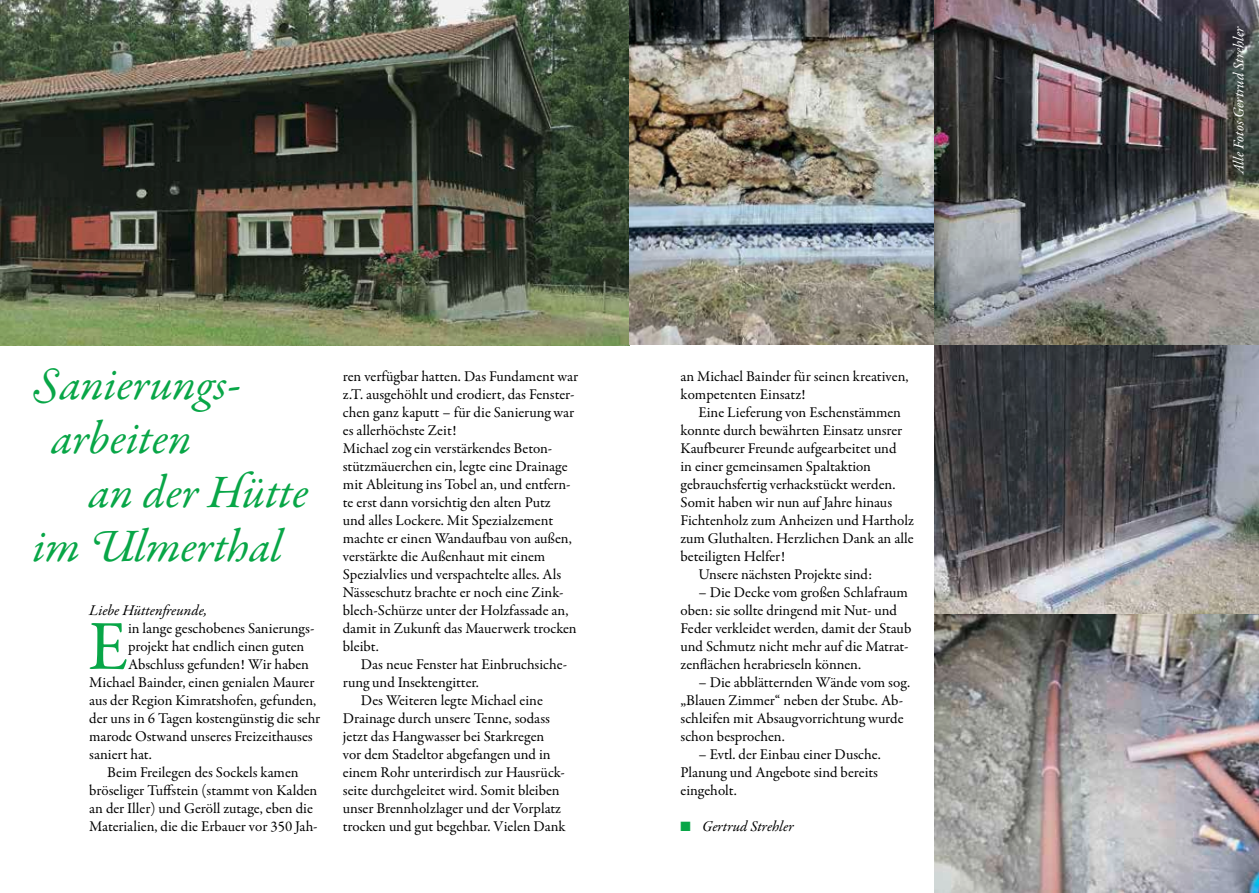
<style>
.page{position:relative;width:1259px;height:893px;background:#fff}
.page>*{position:absolute;margin:0;border:0;box-sizing:border-box;transform-origin:0 0}
.t1{font:70.5px "Garamond Premr Pro";color:#08a647}
.t2{font:italic 46.65px/54px "Garamond Premr Pro";color:#08a647}
.t3{font:15px/18px "Garamond Premr Pro";color:#000}
.t4{font:italic 15px "Garamond Premr Pro";color:#000}
.t5{font:italic 15px "Garamond Premr Pro";color:#fff}
.s1{color:#08a647}
</style>
<div class="page">
<img style="left:0;top:0;width:934px;height:346px">
<img style="left:934px;top:0;width:325px;height:893px">
<h2 class="t2" style="left:52px;top:359px;width:191px;text-indent:-19px">Sanierungs&shy;arbeiten</h2>
<h2 class="t2" style="left:33px;top:467px;width:277px;text-indent:56px">an der Hütte im Ulmerthal</h2>
<p class="t4" style="left:89px;top:600px;width:119px">Liebe Hüttenfreunde,</p>
<h1 class="t1" style="left:88px;top:604px;width:41px">E</h1>
<p class="t3" style="left:128px;top:619px;width:188px">in lange geschobenes Sanierungs-</p>
<p class="t3" style="left:128px;top:637px;width:178px">projekt hat endlich einen guten</p>
<p class="t3" style="left:128px;top:655px;width:182px">Abschluss gefunden! Wir haben</p>
<p class="t3" style="left:89px;top:673px;width:227px">Michael Bainder, einen genialen Maurer</p>
<p class="t3" style="left:89px;top:691px;width:228px">aus der Region Kimratshofen, gefunden,</p>
<p class="t3" style="left:89px;top:709px;width:232px">der uns in 6 Tagen kostengünstig die sehr</p>
<p class="t3" style="left:89px;top:727px;width:225px">marode Ostwand unseres Freizeithauses</p>
<p class="t3" style="left:89px;top:745px;width:64px">saniert hat.</p>
<p class="t3" style="left:107px;top:763px;width:193px">Beim Freilegen des Sockels kamen</p>
<p class="t3" style="left:89px;top:781px;width:230px">bröseliger Tuffstein (stammt von Kalden</p>
<p class="t3" style="left:89px;top:799px;width:225px">an der Iller) und Geröll zutage, eben die</p>
<p class="t3" style="left:89px;top:817px;width:230px">Materialien, die die Erbauer vor 350 Jah-</p>
<p class="t3" style="left:343px;top:367px;width:237px">ren verfügbar hatten. Das Fundament war z.T. ausgehöhlt und erodiert, das Fenster&shy;chen ganz kaputt – für die Sanierung war es allerhöchste Zeit!<br>Michael zog ein verstärkendes Beton&shy;stützmäuerchen ein, legte eine Drainage mit Ableitung ins Tobel an, und entfern&shy;te erst dann vorsichtig den alten Putz<br>und alles Lockere. Mit Spezialzement machte er einen Wandaufbau von außen, verstärkte die Außenhaut mit einem Spezialvlies und verspachtelte alles. Als Nässeschutz brachte er noch eine Zink&shy;blech-Schürze unter der Holzfassade an, damit in Zukunft das Mauerwerk trocken bleibt.</p>
<p class="t3" style="left:361px;top:655px;width:208px">Das neue Fenster hat Einbruchsiche-</p>
<p class="t3" style="left:343px;top:673px;width:137px">rung und Insektengitter.</p>
<p class="t3" style="left:361px;top:691px;width:183px">Des Weiteren legte Michael eine</p>
<p class="t3" style="left:343px;top:709px;width:208px">Drainage durch unsere Tenne, sodass</p>
<p class="t3" style="left:343px;top:727px;width:203px">jetzt das Hangwasser bei Starkregen</p>
<p class="t3" style="left:343px;top:745px;width:209px">vor dem Stadeltor abgefangen und in</p>
<p class="t3" style="left:343px;top:763px;width:223px">einem Rohr unterirdisch zur Hausrück-</p>
<p class="t3" style="left:343px;top:781px;width:218px">seite durchgeleitet wird. Somit bleiben</p>
<p class="t3" style="left:343px;top:799px;width:220px">unser Brennholzlager und der Vorplatz</p>
<p class="t3" style="left:343px;top:817px;width:224px">trocken und gut begehbar. Vielen Dank</p>
<p class="t3" style="left:680px;top:367px;width:230px">an Michael Bainder für seinen kreativen, kompetenten Einsatz!</p>
<p class="t3" style="left:698px;top:403px;width:204px">Eine Lieferung von Eschenstämmen</p>
<p class="t3" style="left:680px;top:421px;width:223px">konnte durch bewährten Einsatz unsrer</p>
<p class="t3" style="left:680px;top:439px;width:218px">Kaufbeurer Freunde aufgearbeitet und</p>
<p class="t3" style="left:680px;top:457px;width:192px">in einer gemeinsamen Spaltaktion</p>
<p class="t3" style="left:680px;top:475px;width:216px">gebrauchsfertig verhackstückt werden.</p>
<p class="t3" style="left:680px;top:493px;width:213px">Somit haben wir nun auf Jahre hinaus</p>
<p class="t3" style="left:680px;top:511px;width:235px">Fichtenholz zum Anheizen und Hartholz</p>
<p class="t3" style="left:680px;top:529px;width:235px">zum Gluthalten. Herzlichen Dank an alle</p>
<p class="t3" style="left:680px;top:547px;width:106px">beteiligten Helfer!</p>
<p class="t3" style="left:698px;top:565px;width:175px">Unsere nächsten Projekte sind:</p>
<p class="t3" style="left:680px;top:583px;width:232px;text-indent:18px">– Die Decke vom großen Schlafraum oben: sie sollte dringend mit Nut- und Feder verkleidet werden, damit der Staub und Schmutz nicht mehr auf die Matrat&shy;zenflächen herabrieseln können.</p>
<p class="t3" style="left:680px;top:673px;width:231px;text-indent:18px">– Die abblätternden Wände vom sog. „Blauen Zimmer“ neben der Stube. Ab&shy;schleifen mit Absaugvorrichtung wurde schon besprochen.</p>
<p class="t3" style="left:680px;top:745px;width:202px;text-indent:18px">– Evtl. der Einbau einer Dusche.<br>Planung und Angebote sind bereits eingeholt.</p>
<p class="t4" style="left:680px;top:816px;width:115px"><span class="s1">■</span> Gertrud Strehler</p>
<p class="t5" style="left:1229px;top:174px;width:150px;rotate:-90deg">Alle Fotos Gertrud Strehler</p>
</div>
